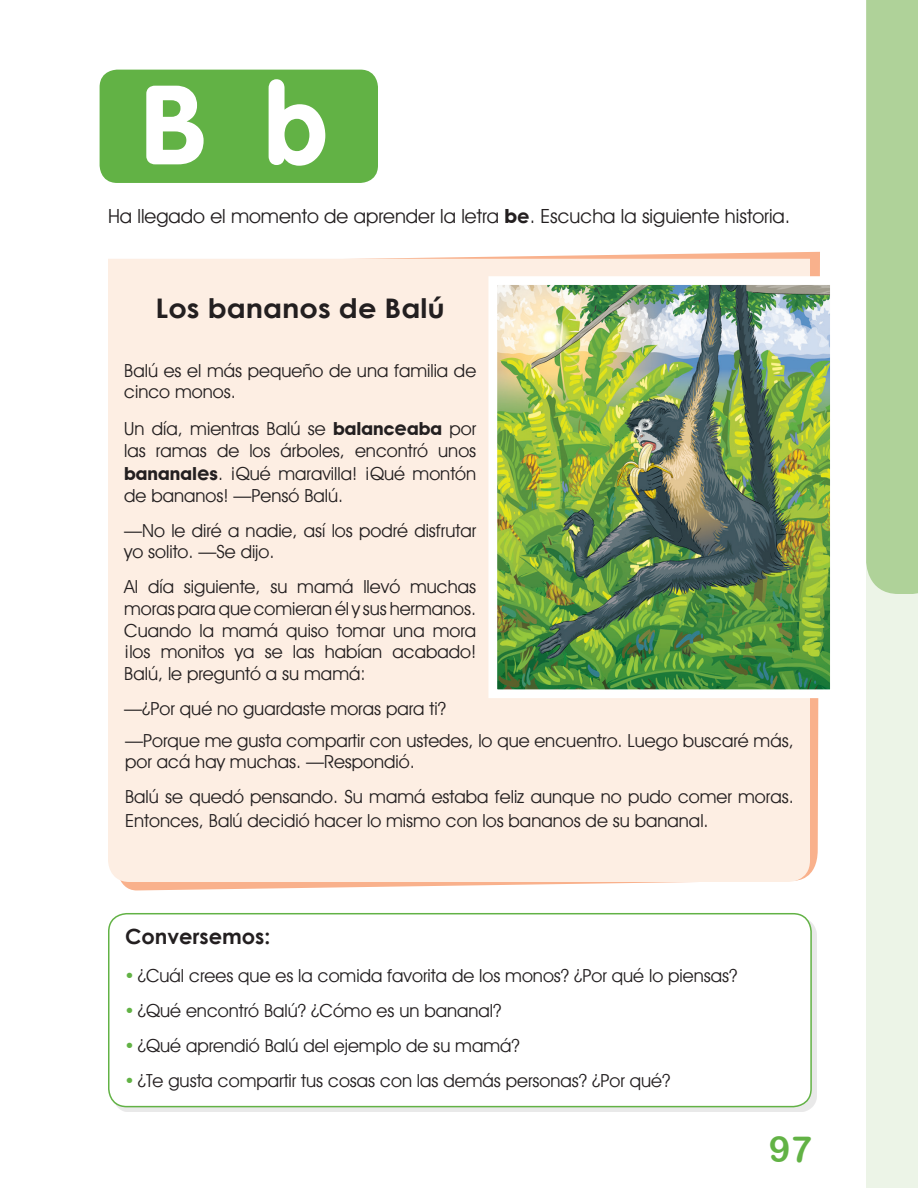
<style>
.page{position:relative;width:918px;height:1188px;background:#fff}
.page>*{position:absolute;margin:0;border:0;box-sizing:border-box;transform-origin:0 0}
.t1{font:110.55px "VAG Rounded Bold";color:#fff}
.t2{font:36px "Arial Rounded MT Bold";color:#62b245}
.t3{font:700 27px "Century Gothic";color:#231f20;scale:1.07 1}
.t4{font:700 21px "Century Gothic";color:#231f20}
.TEXTO{font:19.5px "Avant Guard SW";color:#231f20}
.TEXTO-2{font:18px/21.6px "Avant Guard SW";color:#231f20}
.s1{font-weight:700}
.s2{font-family:"Century Gothic";font-weight:700}
.s3{font-family:"Century Gothic";font-weight:700;font-size:19.5px}
.s4{font-family:"Century Gothic";color:#62b245}
</style>
<div class="page">
<div style="left:866px;top:282px;width:52px;height:906px;background:#ecf4e7"></div>
<div style="left:866px;top:0;width:52px;height:594px;background:#afd299"></div>
<div style="left:100px;top:70px;width:278px;height:113px;background:#62b245;border-radius:18px"></div>
<svg style="left:121px;top:252px;width:699px;height:639px"></svg>
<div style="left:113px;top:918px;width:704px;height:194px;background:#231f20;opacity:.1"></div>
<div style="left:109px;top:914px;width:702px;height:193px;background:#fff;border-radius:18px"></div>
<div style="left:108px;top:913px;width:704px;height:194px;border:2px solid #62b245;border-radius:18px"></div>
<div style="left:108px;top:259px;width:702px;height:623px;background:#fdeee3"></div>
<img style="left:498px;top:286px;width:331px;height:402px">
<div style="left:488px;top:276px;width:351px;height:422px;border:9px solid #fff"></div>
<p class="t1" style="left:141px;top:61px;width:188px">B b</p>
<p class="TEXTO" style="left:108px;top:204px;width:684px">Ha llegado el momento de aprender la letra <span class="s1">b</span><span class="s2">e</span>. Escucha la siguiente historia.</p>
<p class="t3" style="left:156px;top:291px;width:272px">Los bananos de Balú</p>
<p class="TEXTO-2" style="left:124px;top:359px;width:354px">Balú es el más pequeño de una familia de cinco monos.</p>
<p class="TEXTO-2" style="left:124px;top:418px;width:354px">Un día, mientras Balú se <span class="s1">balanc</span><span class="s3">e</span><span class="s1">aba</span> por las ramas de los árboles, encontró unos</p>
<p class="TEXTO-2" style="left:124px;top:463px;width:354px"><span class="s1">bananal</span><span class="s3">e</span><span class="s1">s</span>. ¡Qué maravilla! ¡Qué montón de bananos! —Pensó Balú.</p>
<p class="TEXTO-2" style="left:124px;top:519px;width:354px">—No le diré a nadie, así los podré disfrutar yo solito. —Se dijo.</p>
<p class="TEXTO-2" style="left:124px;top:576px;width:354px;text-align:justify">Al día siguiente, su mamá llevó muchas moras para que comieran él y sus hermanos.<br>Cuando la mamá quiso tomar una mora ¡los monitos ya se las habían acabado!<br>Balú, le preguntó a su mamá:</p>
<p class="TEXTO-2" style="left:124px;top:698px;width:323px">—¿Por qué no guardaste moras para ti?</p>
<p class="TEXTO-2" style="left:125px;top:729px;width:670px">—Porque me gusta compartir con ustedes, lo que encuentro. Luego buscaré más, por acá hay muchas. —Respondió.</p>
<p class="TEXTO-2" style="left:125px;top:785px;width:670px;line-height:23.4px">Balú se quedó pensando. Su mamá estaba feliz aunque no pudo comer moras.<br>Entonces, Balú decidió hacer lo mismo con los bananos de su bananal.</p>
<p class="t4" style="left:125px;top:923px;width:147px">Conversemos:</p>
<p class="TEXTO-2" style="left:124px;top:965px;width:615px"><span class="s4">•</span>¿Cuál crees que es la comida favorita de los monos? ¿Por qué lo piensas?</p>
<p class="TEXTO-2" style="left:124px;top:1000px;width:379px"><span class="s4">•</span>¿Qué encontró Balú? ¿Cómo es un bananal?</p>
<p class="TEXTO-2" style="left:124px;top:1035px;width:397px"><span class="s4">•</span>¿Qué aprendió Balú del ejemplo de su mamá?</p>
<p class="TEXTO-2" style="left:124px;top:1070px;width:548px"><span class="s4">•</span>¿Te gusta compartir tus cosas con las demás personas? ¿Por qué?</p>
<p class="t2" style="left:769px;top:1128px;width:44px">97</p>
</div>
